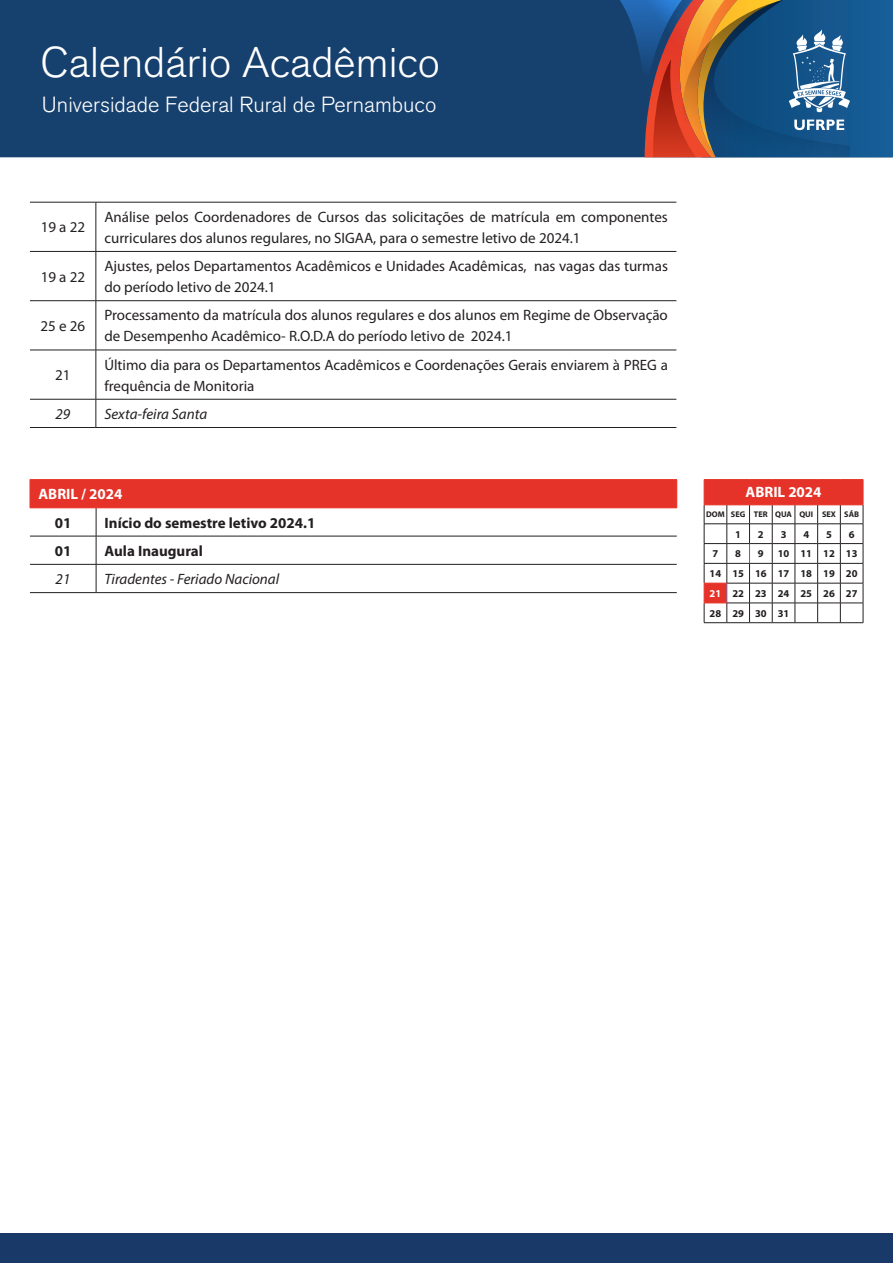
<style>
.page{position:relative;width:893px;height:1263px;background:#fff}
.page>*{position:absolute;margin:0;border:0;box-sizing:border-box;transform-origin:0 0}
.t1{font:300 42.6px "Akzidenz Grotesk BQ";color:#fff}
.t2{font:300 21.75px "Akzidenz Grotesk BQ";color:#fff}
.texto_tabela{font:15px/21px "Myriad Pro";color:#231f20}
.t3{font:italic 15px "Myriad Pro";color:#231f20}
.texto_tabela-2{font:700 15px "Myriad Pro";color:#231f20}
.t4{font:700 15px "Myriad Pro";color:#fff}
.t5{font:700 10.5px "Myriad Pro";color:#231f20}
.t6{font:700 10.5px "Myriad Pro";color:#fff}
.t7{font:700 8.25px "Myriad Pro";color:#231f20}
</style>
<div class="page">
<div style="left:0;top:1233px;width:893px;height:30px;background:#193968"></div>
<div style="left:0;top:0;width:620px;height:157px;background:#16406e"></div>
<svg style="left:620px;top:0;width:273px;height:157px;background:#485c76"></svg>
<hr style="left:30px;top:202px;width:66px;height:1px;background:#231f20">
<hr style="left:96px;top:202px;width:580px;height:1px;background:#231f20">
<hr style="left:96px;top:202px;width:1px;height:49px;background:#231f20">
<hr style="left:30px;top:251px;width:66px;height:1px;background:#231f20">
<hr style="left:96px;top:251px;width:580px;height:1px;background:#231f20">
<hr style="left:96px;top:252px;width:1px;height:48px;background:#231f20">
<hr style="left:30px;top:300px;width:66px;height:1px;background:#231f20">
<hr style="left:96px;top:300px;width:580px;height:1px;background:#231f20">
<hr style="left:96px;top:301px;width:1px;height:49px;background:#231f20">
<hr style="left:30px;top:350px;width:66px;height:1px;background:#231f20">
<hr style="left:96px;top:350px;width:580px;height:1px;background:#231f20">
<hr style="left:96px;top:350px;width:1px;height:49px;background:#231f20">
<hr style="left:30px;top:399px;width:66px;height:1px;background:#231f20">
<hr style="left:96px;top:399px;width:580px;height:1px;background:#231f20">
<svg style="left:96px;top:399px;width:1px;height:28px"></svg>
<hr style="left:30px;top:427px;width:66px;height:1px;background:#231f20">
<hr style="left:96px;top:427px;width:580px;height:1px;background:#231f20">
<div style="left:30px;top:480px;width:647px;height:28px;background:#e63329"></div>
<hr style="left:30px;top:536px;width:66px;height:1px;background:#231f20">
<hr style="left:96px;top:536px;width:581px;height:1px;background:#231f20">
<hr style="left:30px;top:564px;width:66px;height:1px;background:#231f20">
<hr style="left:96px;top:564px;width:581px;height:1px;background:#231f20">
<svg style="left:96px;top:509px;width:1px;height:83px"></svg>
<hr style="left:30px;top:592px;width:66px;height:1px;background:#231f20">
<hr style="left:96px;top:592px;width:581px;height:1px;background:#231f20">
<hr style="left:30px;top:479px;width:66px;height:1px;background:#ec3e34">
<hr style="left:96px;top:479px;width:581px;height:1px;background:#ec3e34">
<hr style="left:30px;top:508px;width:66px;height:1px;background:#ec3e34">
<hr style="left:96px;top:508px;width:581px;height:1px;background:#ec3e34">
<svg style="left:704px;top:479px;width:160px;height:144px"></svg>
<h1 class="t1" style="left:40px;top:38px;width:401px">Calendário Acadêmico</h1>
<h2 class="t2" style="left:42px;top:93px;width:396px">Universidade Federal Rural de Pernambuco</h2>
<p class="texto_tabela" style="left:41px;top:217px;width:46px">19 a 22</p>
<p class="texto_tabela" style="left:104px;top:206px;width:565px">Análise pelos Coordenadores de Cursos das solicitações de matrícula em componentes curriculares dos alunos regulares, no SIGAA, para o semestre letivo de 2024.1</p>
<p class="texto_tabela" style="left:41px;top:266px;width:46px">19 a 22</p>
<p class="texto_tabela" style="left:104px;top:255px;width:565px">Ajustes, pelos Departamentos Acadêmicos e Unidades Acadêmicas, nas vagas das turmas do período letivo de 2024.1</p>
<p class="texto_tabela" style="left:41px;top:315px;width:46px">25 e 26</p>
<p class="texto_tabela" style="left:104px;top:305px;width:565px">Processamento da matrícula dos alunos regulares e dos alunos em Regime de Observação de Desempenho Acadêmico- R.O.D.A do período letivo de 2024.1</p>
<p class="texto_tabela" style="left:55px;top:364px;width:17px">21</p>
<p class="texto_tabela" style="left:104px;top:354px;width:565px">Último dia para os Departamentos Acadêmicos e Coordenações Gerais enviarem à PREG a frequência de Monitoria</p>
<p class="t3" style="left:56px;top:405px;width:16px">29</p>
<p class="t3" style="left:104px;top:405px;width:104px">Sexta-feira Santa</p>
<p class="t4" style="left:38px;top:484px;width:86px">ABRIL / 2024</p>
<p class="texto_tabela-2" style="left:55px;top:513px;width:18px">01</p>
<p class="texto_tabela-2" style="left:105px;top:513px;width:212px">Início do semestre letivo 2024.1</p>
<p class="texto_tabela-2" style="left:55px;top:541px;width:18px">01</p>
<p class="texto_tabela-2" style="left:105px;top:541px;width:100px">Aula Inaugural</p>
<p class="t3" style="left:56px;top:570px;width:16px">21</p>
<p class="t3" style="left:105px;top:570px;width:176px">Tiradentes - Feriado Nacional</p>
<p class="t4" style="left:745px;top:482px;width:78px">ABRIL 2024</p>
<p class="t7" style="left:706px;top:509px;width:20px">DOM</p>
<p class="t7" style="left:731px;top:509px;width:16px">SEG</p>
<p class="t7" style="left:754px;top:509px;width:15px">TER</p>
<p class="t7" style="left:775px;top:509px;width:18px">QUA</p>
<p class="t7" style="left:799px;top:509px;width:15px">QUI</p>
<p class="t7" style="left:822px;top:509px;width:15px">SEX</p>
<p class="t7" style="left:844px;top:509px;width:16px">SÁB</p>
<p class="t5" style="left:735px;top:527px;width:7px">1</p>
<p class="t5" style="left:758px;top:527px;width:7px">2</p>
<p class="t5" style="left:781px;top:527px;width:7px">3</p>
<p class="t5" style="left:803px;top:527px;width:7px">4</p>
<p class="t5" style="left:826px;top:527px;width:7px">5</p>
<p class="t5" style="left:849px;top:527px;width:7px">6</p>
<p class="t5" style="left:713px;top:547px;width:7px">7</p>
<p class="t5" style="left:735px;top:547px;width:7px">8</p>
<p class="t5" style="left:758px;top:547px;width:7px">9</p>
<p class="t5" style="left:778px;top:547px;width:13px">10</p>
<p class="t5" style="left:800px;top:547px;width:13px">11</p>
<p class="t5" style="left:823px;top:547px;width:13px">12</p>
<p class="t5" style="left:846px;top:547px;width:13px">13</p>
<p class="t5" style="left:710px;top:567px;width:13px">14</p>
<p class="t5" style="left:732px;top:567px;width:13px">15</p>
<p class="t5" style="left:755px;top:567px;width:13px">16</p>
<p class="t5" style="left:778px;top:567px;width:13px">17</p>
<p class="t5" style="left:800px;top:567px;width:13px">18</p>
<p class="t5" style="left:823px;top:567px;width:13px">19</p>
<p class="t5" style="left:846px;top:567px;width:13px">20</p>
<p class="t6" style="left:710px;top:587px;width:13px">21</p>
<p class="t5" style="left:732px;top:587px;width:13px">22</p>
<p class="t5" style="left:755px;top:587px;width:13px">23</p>
<p class="t5" style="left:778px;top:587px;width:13px">24</p>
<p class="t5" style="left:800px;top:587px;width:13px">25</p>
<p class="t5" style="left:823px;top:587px;width:13px">26</p>
<p class="t5" style="left:846px;top:587px;width:13px">27</p>
<p class="t5" style="left:710px;top:606px;width:13px">28</p>
<p class="t5" style="left:732px;top:606px;width:13px">29</p>
<p class="t5" style="left:755px;top:606px;width:13px">30</p>
<p class="t5" style="left:778px;top:606px;width:13px">31</p>
</div>
